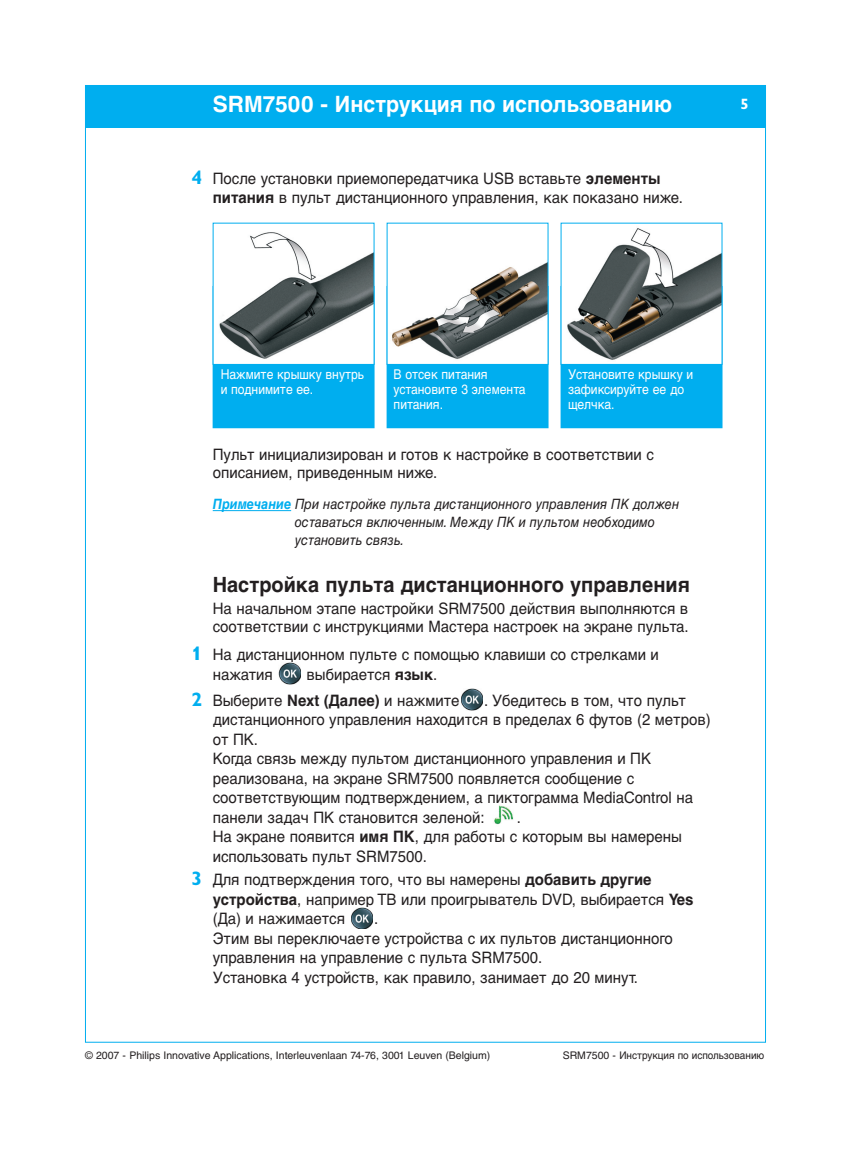
<style>
.page{position:relative;width:851px;height:1149px;background:#fff}
.page>*{position:absolute;margin:0;border:0;box-sizing:border-box;transform-origin:0 0}
.t1{font:700 22.5px "Helvetica Cyr";color:#fff}
.t2{font:700 21px "Helvetica Cyr";color:#231f20;scale:.95 1}
.t3{font:15.75px/19.5px "Helvetica Cyr Upright";color:#231f20;scale:.95 1}
.t4{font:700 15px "Gill Alt One";color:#fff}
.t5{font:14.25px/18px "Helvetica Cyr Inclined";color:#231f20;scale:.9 1}
.t6{font:13.5px/15px "Helvetica Cyr Upright";color:#fff;scale:.9 1}
.t7{font:10.5px "Helvetica Cyr Upright";color:#231f20}
.s1{font-family:"Gill Alt One";font-weight:700;font-size:19.5px;color:#00aeef}
.s2{font-family:"Helvetica Cyr";font-weight:700}
.s3{font-family:"Helvetica Cyr Bold Inclined";color:#00aeef}
</style>
<div class="page">
<div style="left:85px;top:85px;width:680px;height:43px;background:#00aeef"></div>
<div style="left:213px;top:287px;width:160px;height:140px;background:#00aeef"></div>
<div style="left:213px;top:286px;width:161px;height:142px;border:1px solid #00aeef"></div>
<div style="left:387px;top:287px;width:160px;height:140px;background:#00aeef"></div>
<div style="left:386px;top:286px;width:162px;height:142px;border:1px solid #00aeef"></div>
<div style="left:561px;top:287px;width:160px;height:140px;background:#00aeef"></div>
<div style="left:560px;top:286px;width:162px;height:142px;border:1px solid #00aeef"></div>
<hr style="left:213px;top:510px;width:78px;height:1px;background:#00aeef">
<img style="left:351px;top:907px;width:21px;height:21px">
<img style="left:494px;top:805px;width:19px;height:20px">
<img style="left:461px;top:688px;width:21px;height:21px">
<img style="left:279px;top:662px;width:21px;height:22px">
<img style="left:215px;top:232px;width:157px;height:129px">
<img style="left:388px;top:263px;width:158px;height:99px">
<img style="left:562px;top:228px;width:158px;height:134px">
<h1 class="t1" style="left:213px;top:95px;width:460px">SRM7500 - Инструкция по использованию</h1>
<p class="t4" style="left:740px;top:99px;width:10px">5</p>
<p class="t3" style="left:213px;top:170px;width:496px;text-indent:-21px"><span class="s1">4</span> После установки приемопередатчика USB вставьте <span class="s2">элементы питания</span> в пульт дистанционного управления, как показано ниже.</p>
<p class="t6" style="left:221px;top:368px;width:161px">Нажмите крышку внутрь и поднимите ее.</p>
<p class="t6" style="left:393px;top:368px;width:148px">В отсек питания установите 3 элемента питания.</p>
<p class="t6" style="left:568px;top:368px;width:141px">Установите крышку и зафиксируйте ее до щелчка.</p>
<p class="t3" style="left:213px;top:447px;width:466px;line-height:18px">Пульт инициализирован и готов к настройке в соответствии с описанием, приведенным ниже.</p>
<p class="t5" style="left:295px;top:496px;width:428px;text-indent:-82px"><span class="s3">Примечание</span> При настройке пульта дистанционного управления ПК должен оставаться включенным. Между ПК и пультом необходимо установить связь.</p>
<h2 class="t2" style="left:213px;top:576px;width:503px">Настройка пульта дистанционного управления</h2>
<p class="t3" style="left:213px;top:601px;width:502px;line-height:18px">На начальном этапе настройки SRM7500 действия выполняются в соответствии с инструкциями Мастера настроек на экране пульта.</p>
<p class="t3" style="left:213px;top:646px;width:471px;text-indent:-21px"><span class="s1">1</span> На дистанционном пульте с помощью клавиши со стрелками и нажатия</p>
<p class="t3" style="left:191px;top:662px;width:284px;line-height:26px;text-indent:115px">выбирается <span class="s2">язык</span>.<br><span class="s1">2</span> Выберите <span class="s2">Next (Далее)</span> и нажмите</p>
<p class="t3" style="left:213px;top:691px;width:525px;text-indent:271px">. Убедитесь в том, что пульт дистанционного управления находится в пределах 6 футов (2 метров) от ПК.<br>Когда связь между пультом дистанционного управления и ПК реализована, на экране SRM7500 появляется сообщение с соответствующим подтверждением, а пиктограмма MediaControl на панели задач ПК становится зеленой:</p>
<p class="t3" style="left:213px;top:808px;width:495px;text-indent:304px">.<br>На экране появится <span class="s2">имя ПК</span>, для работы с которым вы намерены использовать пульт SRM7500.</p>
<p class="t3" style="left:213px;top:871px;width:507px;text-indent:-21px"><span class="s1">3</span> Для подтверждения того, что вы намерены <span class="s2">добавить другие устройства</span>, например ТВ или проигрыватель DVD, выбирается <span class="s2">Yes </span>(Да) и нажимается</p>
<p class="t3" style="left:213px;top:910px;width:486px;text-indent:161px">.<br>Этим вы переключаете устройства с их пультов дистанционного управления на управление с пульта SRM7500.<br>Установка 4 устройств, как правило, занимает до 20 минут.</p>
<p class="t7" style="left:85px;top:1050px;width:406px">© 2007 - Philips Innovative Applications, Interleuvenlaan 74-76, 3001 Leuven (Belgium)</p>
<p class="t7" style="left:562px;top:1050px;width:203px">SRM7500 - Инструкция по использованию</p>
</div>
